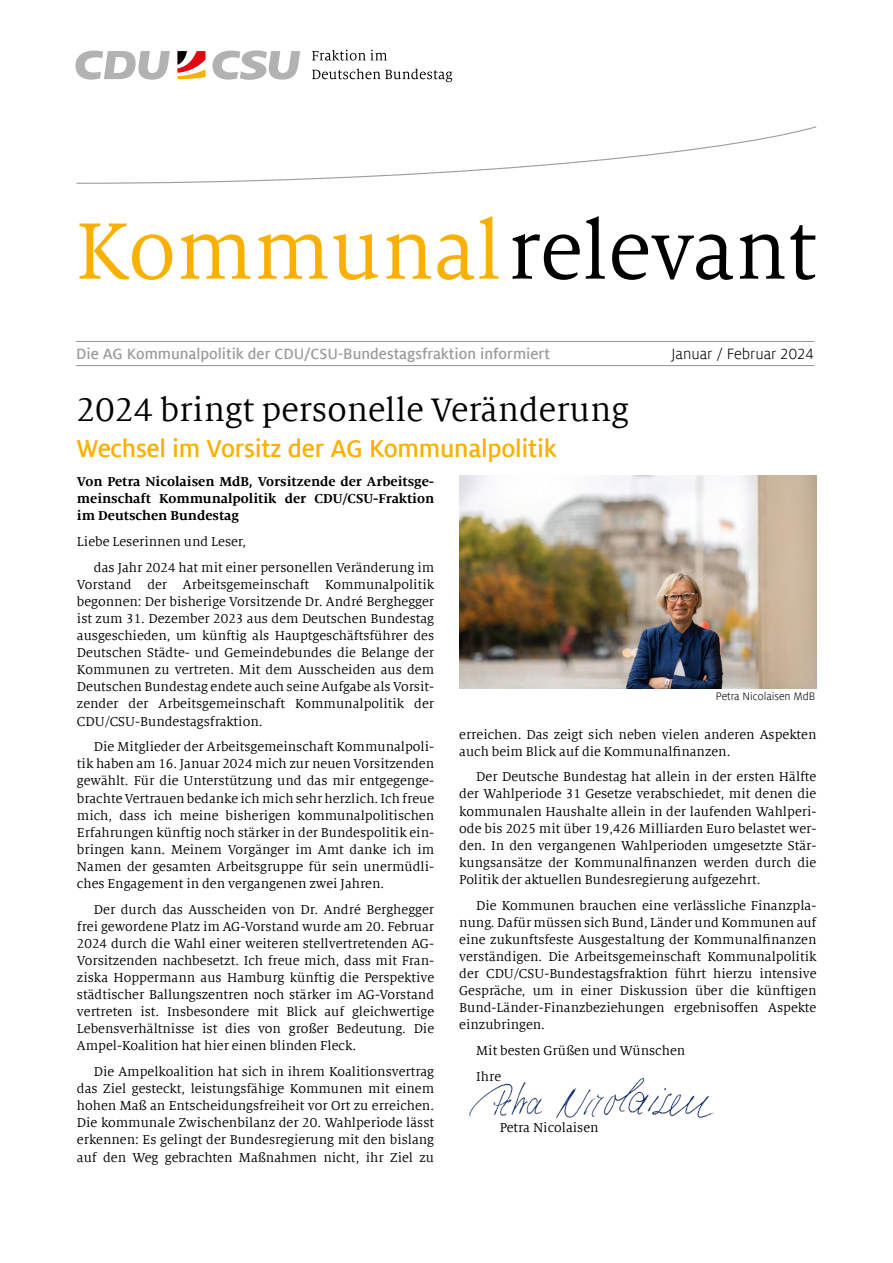
<style>
.page{position:relative;width:893px;height:1263px;background:#fff}
.page>*{position:absolute;margin:0;border:0;box-sizing:border-box;transform-origin:0 0}
.t1{font:36px "Milo Serif Offc";color:#000}
.t2{font:700 27px "Milo Sans Offc";letter-spacing:-.01em;color:#f9b000}
.t3{font:700 16.5px "Milo Sans Offc";color:#9d9d9c}
.t4{font:16.5px "Milo Sans Offc";color:#000}
.t5{font:14.25px/17.1px "Milo Serif Offc";color:#000;text-align:justify}
.t6{font:700 14.25px/17.1px "Milo Serif Offc";color:#000;text-align:justify}
.t7{font:12px "Milo Sans Offc";color:#000}
</style>
<div class="page">
<svg style="left:76px;top:126px;width:741px;height:58px"></svg>
<svg style="left:312px;top:68px;width:140px;height:14px"></svg>
<svg style="left:177px;top:51px;width:28px;height:28px"></svg>
<svg style="left:312px;top:50px;width:75px;height:11px"></svg>
<svg style="left:75px;top:51px;width:95px;height:29px"></svg>
<svg style="left:213px;top:50px;width:87px;height:30px"></svg>
<svg style="left:512px;top:216px;width:303px;height:64px"></svg>
<svg style="left:79px;top:216px;width:419px;height:64px"></svg>
<hr style="left:76px;top:341px;width:738px;height:1px;background:#9d9d9c">
<hr style="left:76px;top:365px;width:738px;height:1px;background:#9d9d9c">
<img style="left:469px;top:1077px;width:245px;height:41px">
<img style="left:459px;top:475px;width:357px;height:213px">
<p class="t3" style="left:76px;top:344px;width:475px">Die AG Kommunalpolitik der CDU/CSU-Bundestagsfraktion informiert</p>
<p class="t4" style="left:672px;top:345px;width:144px">Januar / Februar 2024</p>
<h1 class="t1" style="left:77px;top:391px;width:554px">2024 bringt personelle Veränderung</h1>
<h2 class="t2" style="left:77px;top:434px;width:482px">Wechsel im Vorsitz der AG Kommunalpolitik</h2>
<p class="t6" style="left:77px;top:473px;width:359px">Von Petra Nicolaisen MdB, Vorsitzende der Arbeitsge&shy;meinschaft Kommunalpolitik der CDU/CSU-Fraktion im Deutschen Bundestag</p>
<p class="t5" style="left:94px;top:529px;width:342px;line-height:25.7px;text-indent:-17px">Liebe Leserinnen und Leser,<br>das Jahr 2024 hat mit einer personellen Veränderung im</p>
<p class="t5" style="left:77px;top:576px;width:359px">Vorstand der Arbeitsgemeinschaft Kommunalpolitik begonnen: Der bisherige Vorsitzende Dr. André Berghegger ist zum 31. Dezember 2023 aus dem Deutschen Bundestag ausgeschieden, um künftig als Hauptgeschäftsführer des Deutschen Städte- und Gemeindebundes die Belange der Kommunen zu vertreten. Mit dem Ausscheiden aus dem Deutschen Bundestag endete auch seine Aufgabe als Vorsit&shy;zender der Arbeitsgemeinschaft Kommunalpolitik der CDU/CSU-Bundestagsfraktion.</p>
<p class="t5" style="left:77px;top:738px;width:359px;text-indent:17px">Die Mitglieder der Arbeitsgemeinschaft Kommunalpoli&shy;tik haben am 16. Januar 2024 mich zur neuen Vorsitzenden gewählt. Für die Unterstützung und das mir entgegenge&shy;brachte Vertrauen bedanke ich mich sehr herzlich. Ich freue mich, dass ich meine bisherigen kommunalpolitischen Erfahrungen künftig noch stärker in der Bundespolitik ein&shy;bringen kann. Meinem Vorgänger im Amt danke ich im Namen der gesamten Arbeitsgruppe für sein unermüdli&shy;ches Engagement in den vergangenen zwei Jahren.</p>
<p class="t5" style="left:77px;top:901px;width:359px;text-indent:17px">Der durch das Ausscheiden von Dr. André Berghegger frei gewordene Platz im AG-Vorstand wurde am 20. Februar 2024 durch die Wahl einer weiteren stellvertretenden AG-Vorsitzenden nachbesetzt. Ich freue mich, dass mit Fran&shy;ziska Hoppermann aus Hamburg künftig die Perspektive städtischer Ballungszentren noch stärker im AG-Vorstand vertreten ist. Insbesondere mit Blick auf gleichwertige Lebensverhältnisse ist dies von großer Bedeutung. Die Ampel-Koalition hat hier einen blinden Fleck.</p>
<p class="t5" style="left:77px;top:1063px;width:359px;text-indent:17px">Die Ampelkoalition hat sich in ihrem Koalitionsvertrag das Ziel gesteckt, leistungsfähige Kommunen mit einem hohen Maß an Entscheidungsfreiheit vor Ort zu erreichen.<br>Die kommunale Zwischenbilanz der 20. Wahlperiode lässt erkennen: Es gelingt der Bundesregierung mit den bislang auf den Weg gebrachten Maßnahmen nicht, ihr Ziel zu</p>
<p class="t7" style="left:716px;top:690px;width:101px">Petra Nicolaisen MdB</p>
<p class="t5" style="left:459px;top:726px;width:359px">erreichen. Das zeigt sich neben vielen anderen Aspekten auch beim Blick auf die Kommunalfinanzen.</p>
<p class="t5" style="left:459px;top:769px;width:359px;text-indent:17px">Der Deutsche Bundestag hat allein in der ersten Hälfte der Wahlperiode 31 Gesetze verabschiedet, mit denen die kommunalen Haushalte allein in der laufenden Wahlperi&shy;ode bis 2025 mit über 19,426 Milliarden Euro belastet wer&shy;den. In den vergangenen Wahlperioden umgesetzte Stär&shy;kungsansätze der Kommunalfinanzen werden durch die Politik der aktuellen Bundesregierung aufgezehrt.</p>
<p class="t5" style="left:459px;top:897px;width:359px;text-indent:17px">Die Kommunen brauchen eine verlässliche Finanzpla&shy;nung. Dafür müssen sich Bund, Länder und Kommunen auf eine zukunftsfeste Ausgestaltung der Kommunalfinanzen verständigen. Die Arbeitsgemeinschaft Kommunalpolitik der CDU/CSU-Bundestagsfraktion führt hierzu intensive Gespräche, um in einer Diskussion über die künftigen Bund-Länder-Finanzbeziehungen ergebnisoffen Aspekte einzubringen.</p>
<p class="t5" style="left:476px;top:1038px;width:210px;line-height:25.7px">Mit besten Grüßen und Wünschen<br>Ihre</p>
<p class="t5" style="left:500px;top:1119px;width:100px">Petra Nicolaisen</p>
</div>
